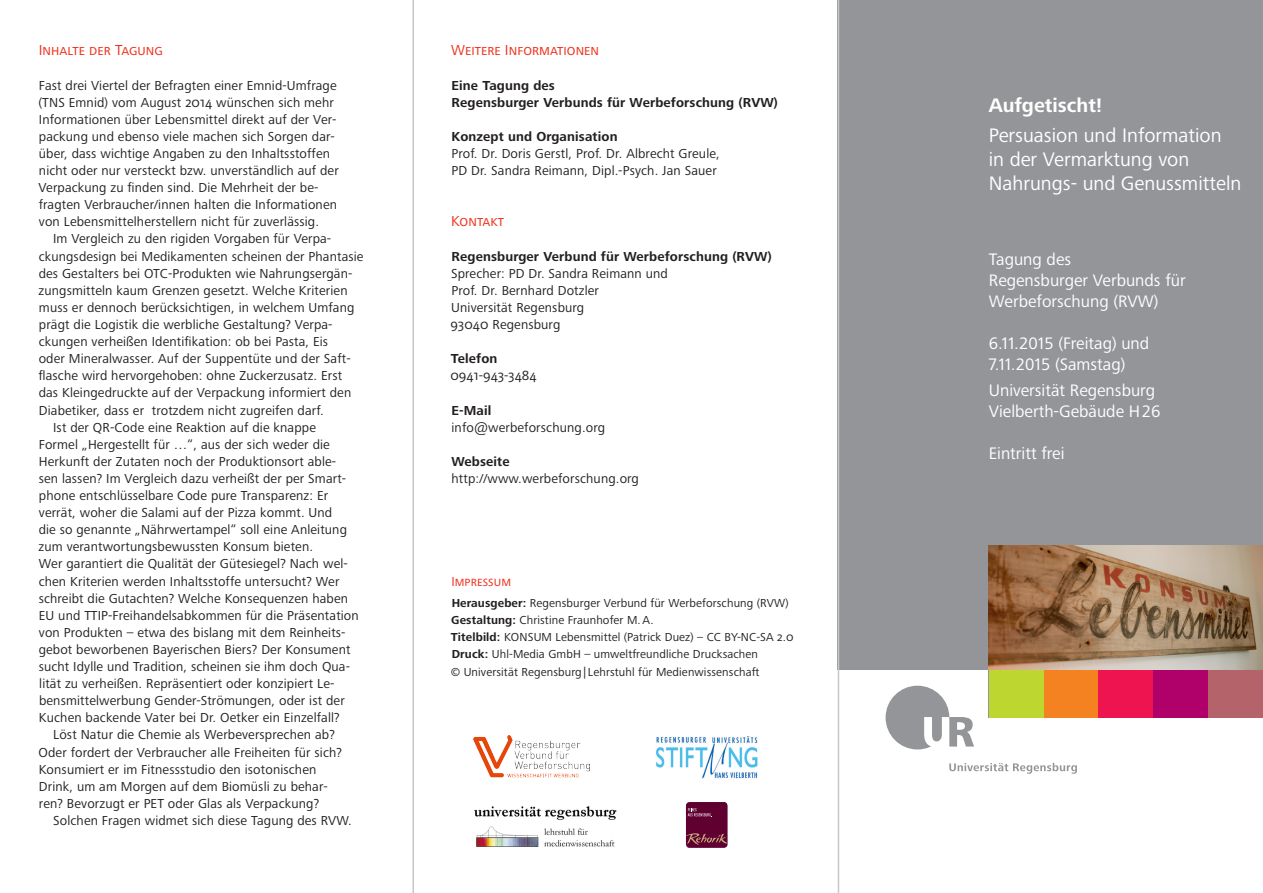
<style>
.page{position:relative;width:1263px;height:893px;background:#fff}
.page>*{position:absolute;margin:0;border:0;box-sizing:border-box;transform-origin:0 0}
.Head_Aussen{font:20.25px/24px "Frutiger Next LTW1 G";color:#fff}
.Head_Aussen-2{font:700 20.25px "Frutiger Next LTW1 G";color:#fff}
.Head_Aussen-3{font:17.25px/21px "Frutiger Next LTW1 G";color:#fff}
.Head_Innen{font:15px "Frutiger Next LTW1 G";letter-spacing:.005em;color:#ef301b}
.Grundtext{font:15px "Frutiger Next LTW1 G";color:#ef301b}
.Grundtext-2{font:13.5px/17.1px "Frutiger Next LTW1 G";letter-spacing:.01em;color:#231f20}
.Grundtext-3{font:700 13.5px "Frutiger Next LTW1 G";letter-spacing:.01em;color:#231f20}
.Head_Innen-2{font:13.5px "Frutiger Next LTW1 G";letter-spacing:.005em;color:#ef301b}
.Head_Innen-3{font:12px/17.1px "Frutiger Next LTW1 G";letter-spacing:.01em;color:#231f20}
.s1{font-weight:700}
</style>
<div class="page">
<div style="left:838px;top:0;width:425px;height:670px;background:#939598"></div>
<div style="left:989px;top:670px;width:55px;height:47px;background:#bed630"></div>
<div style="left:1044px;top:670px;width:54px;height:47px;background:#f58220"></div>
<div style="left:1098px;top:670px;width:55px;height:47px;background:#ed1450"></div>
<div style="left:1153px;top:670px;width:55px;height:47px;background:#b0016a"></div>
<div style="left:1208px;top:670px;width:55px;height:47px;background:#b5636a"></div>
<svg style="left:949px;top:763px;width:128px;height:11px"></svg>
<div style="left:885px;top:686px;width:64px;height:63px;background:#939598;border-radius:50%"></div>
<svg style="left:924px;top:717px;width:50px;height:30px"></svg>
<img style="left:474px;top:735px;width:115px;height:42px">
<img style="left:475px;top:806px;width:141px;height:41px">
<img style="left:656px;top:736px;width:102px;height:43px">
<div style="left:686px;top:802px;width:41px;height:46px;background:#5f0031;border-radius:4px"></div>
<svg style="left:686px;top:833px;width:41px;height:12px"></svg>
<svg style="left:688px;top:808px;width:24px;height:9px"></svg>
<img style="left:989px;top:545px;width:274px;height:125px">
<hr style="left:412px;top:0;width:2px;height:893px;background:#c7c8ca">
<hr style="left:838px;top:0;width:1px;height:893px;background:#c7c8ca">
<p class="Head_Innen" style="left:39px;top:42px;width:126px">Inhalte der Tagung</p>
<p class="Grundtext-2" style="left:39px;top:77px;width:302px">Fast drei Viertel der Befragten einer Emnid-Umfrage (TNS Emnid) vom August 2014 wünschen sich mehr Informationen über Lebensmittel direkt auf der Ver&shy;packung und ebenso viele machen sich Sorgen dar&shy;über, dass wichtige Angaben zu den Inhaltsstoffen nicht oder nur versteckt bzw. unverständlich auf der Verpackung zu finden sind. Die Mehrheit der be&shy;fragten Verbraucher/innen halten die Informationen von Lebensmittelherstellern nicht für zuverlässig.</p>
<p class="Grundtext-2" style="left:39px;top:231px;width:327px;text-indent:15px">Im Vergleich zu den rigiden Vorgaben für Verpa&shy;ckungsdesign bei Medikamenten scheinen der Phantasie des Gestalters bei OTC-Produkten wie Nahrungsergän&shy;zungsmitteln kaum Grenzen gesetzt. Welche Kriterien muss er dennoch berücksichtigen, in welchem Umfang prägt die Logistik die werbliche Gestaltung? Verpa&shy;ckungen verheißen Identifikation: ob bei Pasta, Eis<br>oder Mineralwasser. Auf der Suppentüte und der Saft&shy;flasche wird hervorgehoben: ohne Zuckerzusatz. Erst das Kleingedruckte auf der Verpackung informiert den Diabetiker, dass er trotzdem nicht zugreifen darf.</p>
<p class="Grundtext-2" style="left:39px;top:419px;width:310px;text-indent:15px">Ist der QR-Code eine Reaktion auf die knappe Formel „Hergestellt für …“, aus der sich weder die Herkunft der Zutaten noch der Produktionsort able&shy;sen lassen? Im Vergleich dazu verheißt der per Smart&shy;phone entschlüsselbare Code pure Transparenz: Er verrät, woher die Salami auf der Pizza kommt. Und die so genannte „Nährwertampel“ soll eine Anleitung zum verantwortungsbewussten Konsum bieten.</p>
<p class="Grundtext-2" style="left:39px;top:556px;width:322px">Wer garantiert die Qualität der Gütesiegel? Nach wel&shy;chen Kriterien werden Inhaltsstoffe untersucht? Wer schreibt die Gutachten? Welche Konsequenzen haben EU und TTIP-Freihandelsabkommen für die Präsentation von Produkten – etwa des bislang mit dem Reinheits&shy;gebot beworbenen Bayerischen Biers? Der Konsument sucht Idylle und Tradition, scheinen sie ihm doch Qua&shy;lität zu verheißen. Repräsentiert oder konzipiert Le&shy;bensmittelwerbung Gender-Strömungen, oder ist der Kuchen backende Vater bei Dr. Oetker ein Einzelfall?</p>
<p class="Grundtext-2" style="left:39px;top:727px;width:305px;text-indent:15px">Löst Natur die Chemie als Werbeversprechen ab?<br>Oder fordert der Verbraucher alle Freiheiten für sich?<br>Konsumiert er im Fitnessstudio den isotonischen Drink, um am Morgen auf dem Biomüsli zu behar&shy;ren? Bevorzugt er PET oder Glas als Verpackung?</p>
<p class="Grundtext-2" style="left:53px;top:812px;width:300px">Solchen Fragen widmet sich diese Tagung des RVW.</p>
<p class="Head_Innen" style="left:451px;top:42px;width:150px">Weitere Informationen</p>
<p class="Grundtext-3" style="left:452px;top:77px;width:105px">Eine Tagung des</p>
<p class="Grundtext-3" style="left:452px;top:94px;width:328px">Regensburger Verbunds für Werbeforschung (RVW)</p>
<p class="Grundtext-3" style="left:452px;top:129px;width:167px">Konzept und Organisation</p>
<p class="Grundtext-2" style="left:451px;top:145px;width:270px">Prof. Dr. Doris Gerstl, Prof. Dr. Albrecht Greule,<br>PD Dr. Sandra Reimann, Dipl.-Psych. Jan Sauer</p>
<p class="Grundtext" style="left:451px;top:213px;width:54px">Kontakt</p>
<p class="Grundtext-3" style="left:452px;top:248px;width:322px">Regensburger Verbund für Werbeforschung (RVW)</p>
<p class="Grundtext-2" style="left:451px;top:265px;width:218px">Sprecher: PD Dr. Sandra Reimann und<br>Prof. Dr. Bernhard Dotzler</p>
<p class="Grundtext-2" style="left:451px;top:299px;width:134px">Universität Regensburg</p>
<p class="Grundtext-2" style="left:451px;top:316px;width:111px">93040 Regensburg</p>
<p class="Grundtext-3" style="left:451px;top:351px;width:48px">Telefon</p>
<p class="Grundtext-2" style="left:450px;top:368px;width:88px">0941-943-3484</p>
<p class="Grundtext-3" style="left:452px;top:402px;width:41px">E-Mail</p>
<p class="Grundtext-2" style="left:452px;top:419px;width:155px">info@werbeforschung.org</p>
<p class="Grundtext-3" style="left:451px;top:454px;width:60px">Webseite</p>
<p class="Grundtext-2" style="left:452px;top:470px;width:189px">http://www.werbeforschung.org</p>
<p class="Head_Innen-2" style="left:451px;top:573px;width:61px">Impressum</p>
<p class="Head_Innen-3" style="left:451px;top:595px;width:344px"><span class="s1">Herausgeber:</span> Regensburger Verbund für Werbeforschung (RVW)<br><span class="s1">Gestaltung:</span> Christine Fraunhofer M.A.<br><span class="s1">Titelbild:</span> KONSUM Lebensmittel (Patrick Duez) – CC BY-NC-SA 2.0<br><span class="s1">Druck:</span> Uhl-Media GmbH – umweltfreundliche Drucksachen<br>© Universität Regensburg| Lehrstuhl für Medienwissenschaft</p>
<p class="Head_Aussen-2" style="left:989px;top:94px;width:115px">Aufgetischt!</p>
<p class="Head_Aussen" style="left:989px;top:124px;width:254px">Persuasion und Information in der Vermarktung von<br>Nahrungs- und Genussmitteln</p>
<p class="Head_Aussen-3" style="left:989px;top:250px;width:198px">Tagung des<br>Regensburger Verbunds für<br>Werbeforschung (RVW)</p>
<p class="Head_Aussen-3" style="left:989px;top:334px;width:162px">6.11.2015 (Freitag) und</p>
<p class="Head_Aussen-3" style="left:989px;top:355px;width:138px">7.11.2015 (Samstag)</p>
<p class="Head_Aussen-3" style="left:989px;top:380px;width:173px">Universität Regensburg<br>Vielberth-Gebäude H26</p>
<p class="Head_Aussen-3" style="left:989px;top:443px;width:77px">Eintritt frei</p>
</div>
